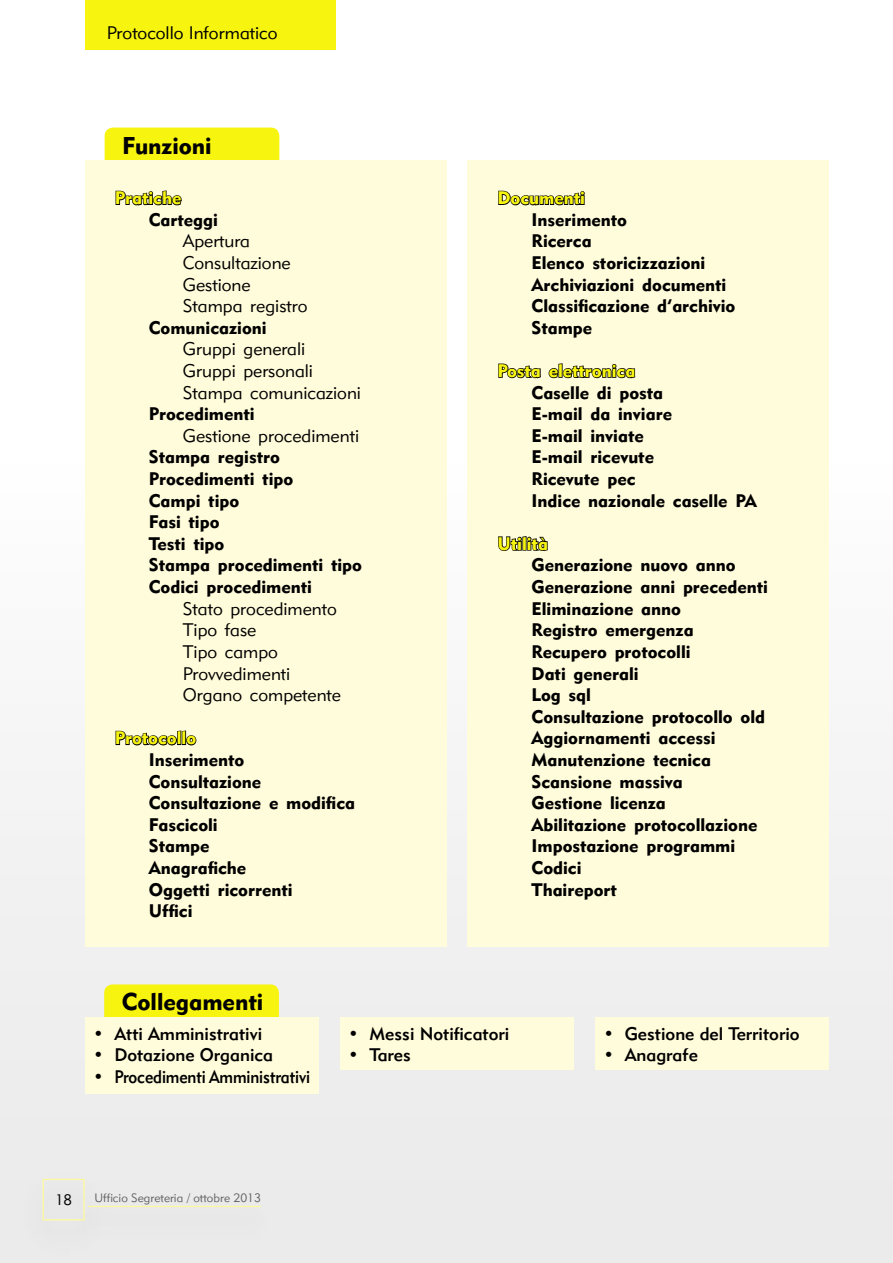
<style>
.page{position:relative;width:893px;height:1263px;background:#fff}
.page>*{position:absolute;margin:0;border:0;box-sizing:border-box;transform-origin:0 0}
.t1{font:24px "Geometric 415 BT Black A";color:#000}
.t2{font:18px/21.6px "Geometric 415 BT Black A";color:#000}
.t3{font:18px/21.6px "Geometric 415 BT Lite A";color:#000}
.t4{font:18px "Geometric 415 BT Medium A";color:#000}
.t5{font:18px "Geometric 415 BT Black A";color:#f7f410}
.t6{font:15px "Geometric 415 BT Lite A";color:#000}
.t7{font:12px "Geometric 415 BT Lite A";color:#636363}
</style>
<div class="page">
<div style="left:0;top:0;width:893px;height:1263px;background:linear-gradient(to right,#f4f4f4,#f4f4f4)"></div>
<div style="left:19px;top:1170px;width:89px;height:89px;background:#eaeae9"></div>
<div style="left:43px;top:1179px;width:42px;height:41px;border:1px solid #fdf9a1"></div>
<div style="left:69px;top:1197px;width:211px;height:49px;background:#e9e9e9"></div>
<hr style="left:88px;top:1206px;width:173px;height:1px;background:#fdf9a1">
<div style="left:105px;top:128px;width:174px;height:43px;background:#f7f410;border-radius:9px"></div>
<div style="left:85px;top:161px;width:361px;height:786px;background:#fffcdb"></div>
<svg style="left:115px;top:190px;width:67px;height:16px"></svg>
<svg style="left:115px;top:730px;width:63px;height:16px"></svg>
<div style="left:177px;top:731px;width:4px;height:14px;border:2px solid #000"></div>
<div style="left:182px;top:731px;width:4px;height:14px;border:2px solid #000"></div>
<svg style="left:185px;top:734px;width:12px;height:12px"></svg>
<div style="left:468px;top:161px;width:361px;height:786px;background:#fffcdb"></div>
<svg style="left:498px;top:190px;width:87px;height:16px"></svg>
<svg style="left:498px;top:363px;width:43px;height:16px"></svg>
<svg style="left:548px;top:364px;width:88px;height:15px"></svg>
<svg style="left:498px;top:536px;width:50px;height:16px"></svg>
<div style="left:104px;top:984px;width:175px;height:43px;background:#f7f410;border-radius:9px"></div>
<div style="left:85px;top:1017px;width:233px;height:77px;background:#fffcdb"></div>
<div style="left:340px;top:1017px;width:234px;height:53px;background:#fffcdb"></div>
<div style="left:595px;top:1017px;width:234px;height:53px;background:#fffcdb"></div>
<div style="left:86px;top:0;width:250px;height:49px;background:#f7f410"></div>
<p class="t3" style="left:107px;top:22px;width:172px">Protocollo Informatico</p>
<h1 class="t1" style="left:122px;top:130px;width:91px">Funzioni</h1>
<p class="t5" style="left:115px;top:187px;width:68px">Pratiche</p>
<p class="t2" style="left:149px;top:208px;width:71px">Carteggi</p>
<p class="t3" style="left:183px;top:230px;width:126px">Apertura<br>Consultazione<br>Gestione<br>Stampa registro</p>
<p class="t2" style="left:149px;top:316px;width:119px">Comunicazioni</p>
<p class="t3" style="left:183px;top:338px;width:180px">Gruppi generali<br>Gruppi personali<br>Stampa comunicazioni</p>
<p class="t2" style="left:149px;top:403px;width:107px">Procedimenti</p>
<p class="t3" style="left:183px;top:424px;width:178px">Gestione procedimenti</p>
<p class="t2" style="left:149px;top:446px;width:215px">Stampa registro<br>Procedimenti tipo<br>Campi tipo<br>Fasi tipo<br>Testi tipo<br>Stampa procedimenti tipo<br>Codici procedimenti</p>
<p class="t3" style="left:183px;top:597px;width:160px">Stato procedimento<br>Tipo fase<br>Tipo campo<br>Provvedimenti<br>Organo competente</p>
<p class="t5" style="left:115px;top:727px;width:83px">Protocollo</p>
<p class="t2" style="left:149px;top:748px;width:208px">Inserimento<br>Consultazione<br>Consultazione e modifica<br>Fascicoli<br>Stampe<br>Anagrafiche<br>Oggetti ricorrenti<br>Uffici</p>
<h1 class="t1" style="left:122px;top:987px;width:143px">Collegamenti</h1>
<p class="t5" style="left:497px;top:187px;width:89px">Documenti</p>
<p class="t2" style="left:532px;top:208px;width:205px">Inserimento<br>Ricerca<br>Elenco storicizzazioni<br>Archiviazioni documenti<br>Classificazione d’archivio<br>Stampe</p>
<p class="t5" style="left:497px;top:360px;width:139px">Posta elettronica</p>
<p class="t2" style="left:532px;top:381px;width:227px">Caselle di posta<br>E-mail da inviare<br>E-mail inviate<br>E-mail ricevute<br>Ricevute pec<br>Indice nazionale caselle PA</p>
<p class="t5" style="left:497px;top:532px;width:52px">Utilità</p>
<p class="t2" style="left:532px;top:554px;width:238px">Generazione nuovo anno<br>Generazione anni precedenti<br>Eliminazione anno<br>Registro emergenza<br>Recupero protocolli<br>Dati generali<br>Log sql<br>Consultazione protocollo old<br>Aggiornamenti accessi<br>Manutenzione tecnica<br>Scansione massiva<br>Gestione licenza<br>Abilitazione protocollazione<br>Impostazione programmi<br>Codici<br>Thaireport</p>
<p class="t4" style="left:93px;top:1022px;width:171px">• Atti Amministrativi</p>
<p class="t4" style="left:93px;top:1044px;width:182px">• Dotazione Organica</p>
<p class="t4" style="left:93px;top:1066px;width:218px">• Procedimenti Amministrativi</p>
<p class="t4" style="left:348px;top:1022px;width:163px">• Messi Notificatori</p>
<p class="t4" style="left:348px;top:1044px;width:64px">• Tares</p>
<p class="t6" style="left:55px;top:1190px;width:19px">18</p>
<p class="t7" style="left:94px;top:1190px;width:168px">Ufficio Segreteria / ottobre 2013</p>
<p class="t4" style="left:603px;top:1022px;width:198px">• Gestione del Territorio</p>
<p class="t4" style="left:603px;top:1044px;width:96px">• Anagrafe</p>
</div>
